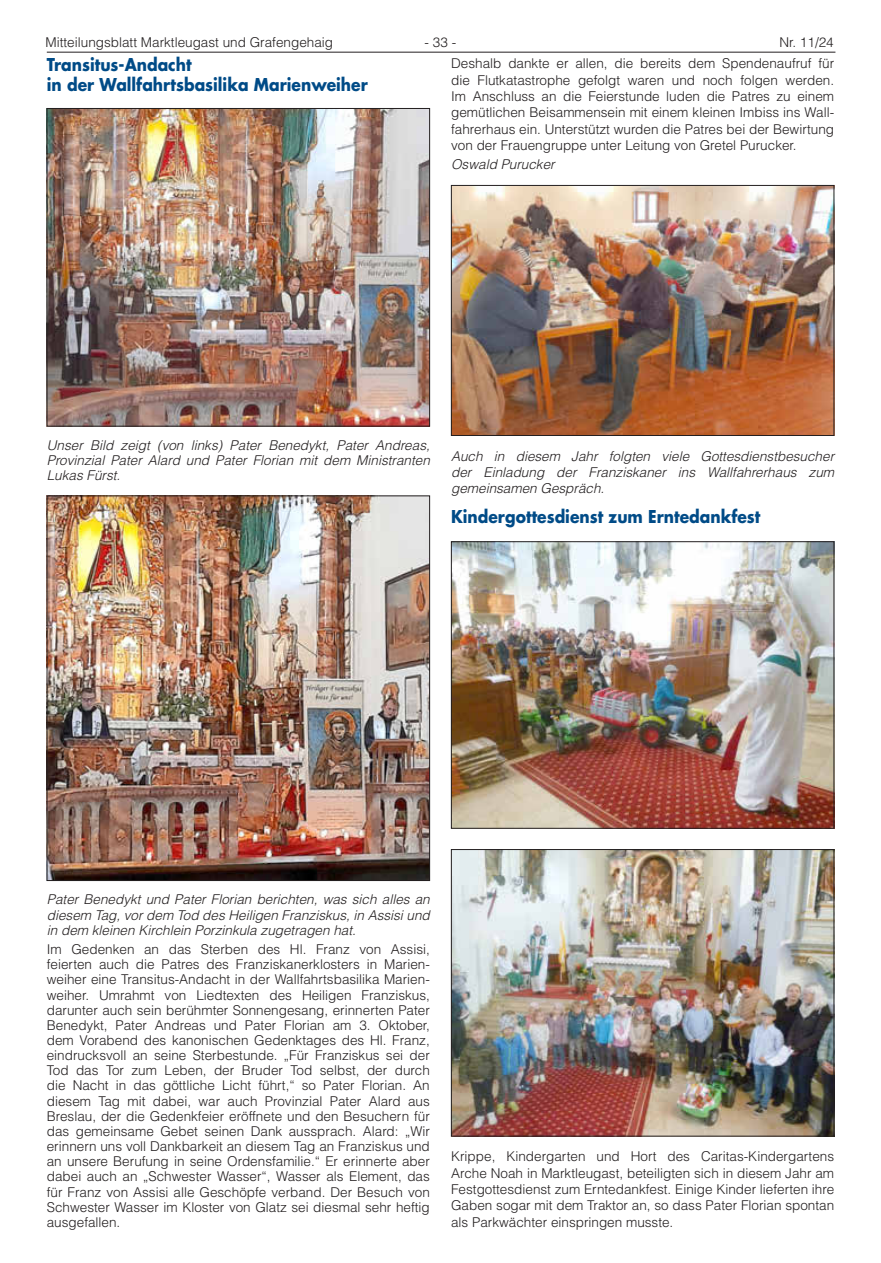
<style>
.page{position:relative;width:881px;height:1263px;background:#fff}
.page>*{position:absolute;margin:0;border:0;box-sizing:border-box;transform-origin:0 0}
.t1{font:700 17.25px/19.6px "Futura LT";color:#004b87;scale:.9 1}
.t2{font:300 13.5px/15.1px "Helvetica LT";color:#231f20;text-align:justify}
.t3{font:italic 300 13.5px/15.1px "Helvetica LT";color:#231f20;text-align:justify}
</style>
<div class="page">
<hr style="left:47px;top:52px;width:788px;height:1px;background:#231f20">
<img style="left:453px;top:187px;width:378px;height:247px">
<div style="left:451px;top:185px;width:382px;height:251px;border:1px solid #231f20"></div>
<img style="left:453px;top:543px;width:378px;height:283px">
<div style="left:451px;top:541px;width:382px;height:287px;border:1px solid #231f20"></div>
<img style="left:453px;top:851px;width:378px;height:283px">
<div style="left:451px;top:849px;width:382px;height:287px;border:1px solid #231f20"></div>
<img style="left:49px;top:110px;width:378px;height:314px">
<div style="left:47px;top:108px;width:382px;height:318px;border:1px solid #231f20"></div>
<img style="left:49px;top:498px;width:378px;height:381px">
<div style="left:47px;top:496px;width:382px;height:385px;border:1px solid #231f20"></div>
<p class="t2" style="left:45px;top:34px;width:289px">Mitteilungsblatt Marktleugast und Grafengehaig</p>
<p class="t2" style="left:424px;top:34px;width:33px">- 33 -</p>
<p class="t2" style="left:451px;top:31px;width:384px;line-height:21.3px;text-align:right">Nr. 11/24<br>Deshalb dankte er allen, die bereits dem Spendenaufruf für</p>
<p class="t2" style="left:451px;top:71px;width:384px;line-height:16.4px">die Flutkatastrophe gefolgt waren und noch folgen werden.<br>Im Anschluss an die Feierstunde luden die Patres zu einem gemütlichen Beisammensein mit einem kleinen Imbiss ins Wall&shy;fahrerhaus ein. Unterstützt wurden die Patres bei der Bewirtung von der Frauengruppe unter Leitung von Gretel Purucker.</p>
<p class="t3" style="left:451px;top:156px;width:105px">Oswald Purucker</p>
<p class="t1" style="left:47px;top:55px;width:358px">Transitus-Andacht<br>in der Wallfahrtsbasilika Marienweiher</p>
<p class="t3" style="left:47px;top:437px;width:384px">Unser Bild zeigt (von links) Pater Benedykt, Pater Andreas, Provinzial Pater Alard und Pater Florian mit dem Ministranten Lukas Fürst.</p>
<p class="t3" style="left:451px;top:447px;width:384px;line-height:16.4px">Auch in diesem Jahr folgten viele Gottesdienstbesucher der Einladung der Franziskaner ins Wallfahrerhaus zum gemeinsamen Gespräch.</p>
<p class="t1" style="left:451px;top:506px;width:345px">Kindergottesdienst zum Erntedankfest</p>
<p class="t3" style="left:47px;top:892px;width:384px">Pater Benedykt und Pater Florian berichten, was sich alles an diesem Tag, vor dem Tod des Heiligen Franziskus, in Assisi und in dem kleinen Kirchlein Porzinkula zugetragen hat.</p>
<p class="t2" style="left:47px;top:942px;width:384px">Im Gedenken an das Sterben des Hl. Franz von Assisi, feierten auch die Patres des Franziskanerklosters in Marien&shy;weiher eine Transitus-Andacht in der Wallfahrtsbasilika Marien&shy;weiher. Umrahmt von Liedtexten des Heiligen Franziskus, darunter auch sein berühmter Sonnengesang, erinnerten Pater Benedykt, Pater Andreas und Pater Florian am 3. Oktober, dem Vorabend des kanonischen Gedenktages des Hl. Franz, eindrucksvoll an seine Sterbestunde. „Für Franziskus sei der Tod das Tor zum Leben, der Bruder Tod selbst, der durch die Nacht in das göttliche Licht führt,“ so Pater Florian. An diesem Tag mit dabei, war auch Provinzial Pater Alard aus Breslau, der die Gedenkfeier eröffnete und den Besuchern für das gemeinsame Gebet seinen Dank aussprach. Alard: „Wir erinnern uns voll Dankbarkeit an diesem Tag an Franziskus und an unsere Berufung in seine Ordensfamilie.“ Er erinnerte aber dabei auch an „Schwester Wasser“, Wasser als Element, das für Franz von Assisi alle Geschöpfe verband. Der Besuch von Schwester Wasser im Kloster von Glatz sei diesmal sehr heftig ausgefallen.</p>
<p class="t2" style="left:451px;top:1148px;width:384px;line-height:16.4px">Krippe, Kindergarten und Hort des Caritas-Kindergartens Arche Noah in Marktleugast, beteiligten sich in diesem Jahr am Festgottesdienst zum Erntedankfest. Einige Kinder lieferten ihre Gaben sogar mit dem Traktor an, so dass Pater Florian spontan als Parkwächter einspringen musste.</p>
</div>
